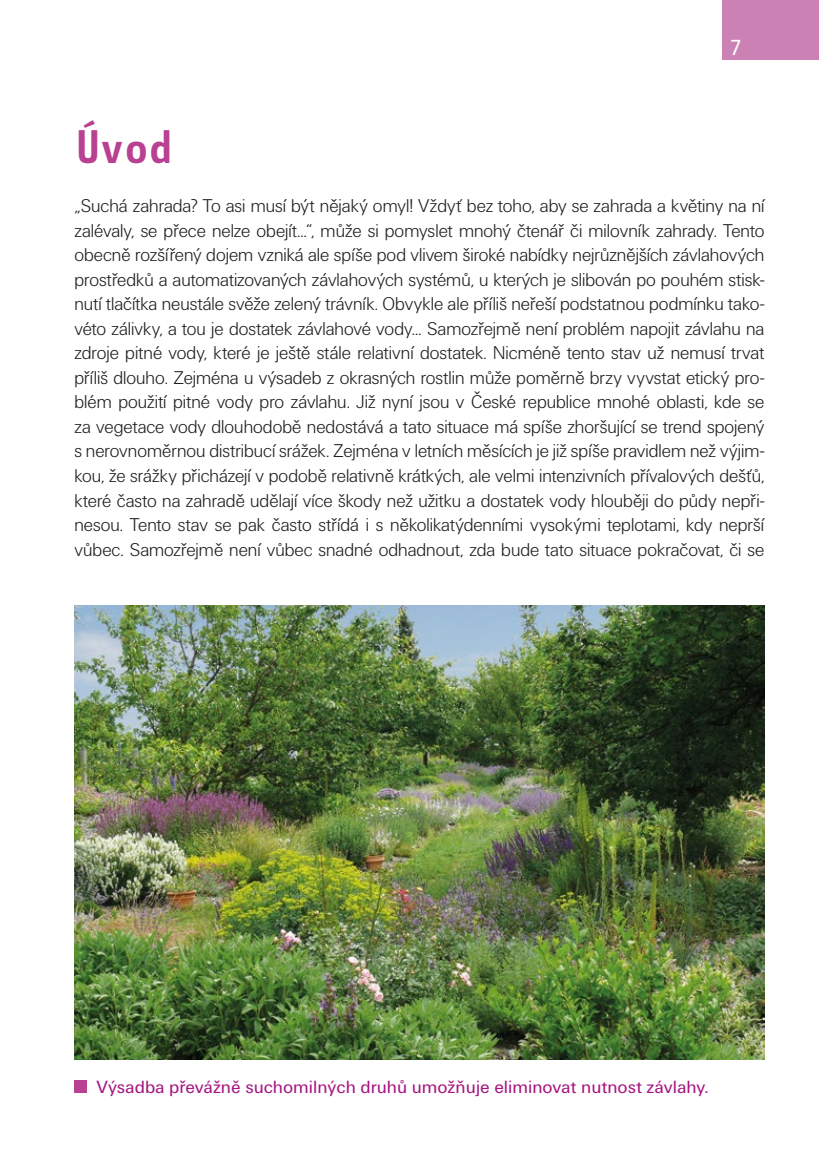
<style>
.page{position:relative;width:819px;height:1166px;background:#fff}
.page>*{position:absolute;margin:0;border:0;box-sizing:border-box;transform-origin:0 0}
._1_NADPIS{font:600 45.5px "Botanika Mono";color:#b94191}
.t1{font:500 21px "Botanika Mono";color:#fff}
.TEXT_ZAKLAD{font:19.25px/24.5px "U001 DOT Ligh";color:#1d1d1b;text-align:justify}
.POPISEK{font:18.38px "U001 TOT";color:#a71681}
</style>
<div class="page">
<div style="left:722px;top:0;width:97px;height:60px;background:#cc81b5"></div>
<img style="left:74px;top:606px;width:690px;height:453px">
<div style="left:74px;top:1080px;width:13px;height:13px;background:#b94191"></div>
<p class="t1" style="left:729px;top:33px;width:14px">7</p>
<p class="_1_NADPIS" style="left:74px;top:116px;width:101px">Úvod</p>
<p class="TEXT_ZAKLAD" style="left:74px;top:194px;width:691px">„Suchá zahrada? To asi musí být nějaký omyl! Vždyť bez toho, aby se zahrada a květiny na ní zalévaly, se přece nelze obejít…“, může si pomyslet mnohý čtenář či milovník zahrady. Tento obecně rozšířený dojem vzniká ale spíše pod vlivem široké nabídky nejrůznějších závlahových prostředků a automatizovaných závlahových systémů, u kterých je slibován po pouhém stisk&shy;nutí tlačítka neustále svěže zelený trávník. Obvykle ale příliš neřeší podstatnou podmínku tako&shy;véto zálivky, a tou je dostatek závlahové vody… Samozřejmě není problém napojit závlahu na zdroje pitné vody, které je ještě stále relativní dostatek. Nicméně tento stav už nemusí trvat příliš dlouho. Zejména u výsadeb z okrasných rostlin může poměrně brzy vyvstat etický pro&shy;blém použití pitné vody pro závlahu. Již nyní jsou v České republice mnohé oblasti, kde se za vegetace vody dlouhodobě nedostává a tato situace má spíše zhoršující se trend spojený s nerovnoměrnou distribucí srážek. Zejména v letních měsících je již spíše pravidlem než výjim&shy;kou, že srážky přicházejí v podobě relativně krátkých, ale velmi intenzivních přívalových dešťů, které často na zahradě udělají více škody než užitku a dostatek vody hlouběji do půdy nepři&shy;nesou. Tento stav se pak často střídá i s několikatýdenními vysokými teplotami, kdy neprší vůbec. Samozřejmě není vůbec snadné odhadnout, zda bude tato situace pokračovat, či se</p>
<p class="POPISEK" style="left:96px;top:1077px;width:613px">Výsadba převážně suchomilných druhů umožňuje eliminovat nutnost závlahy.</p>
</div>
